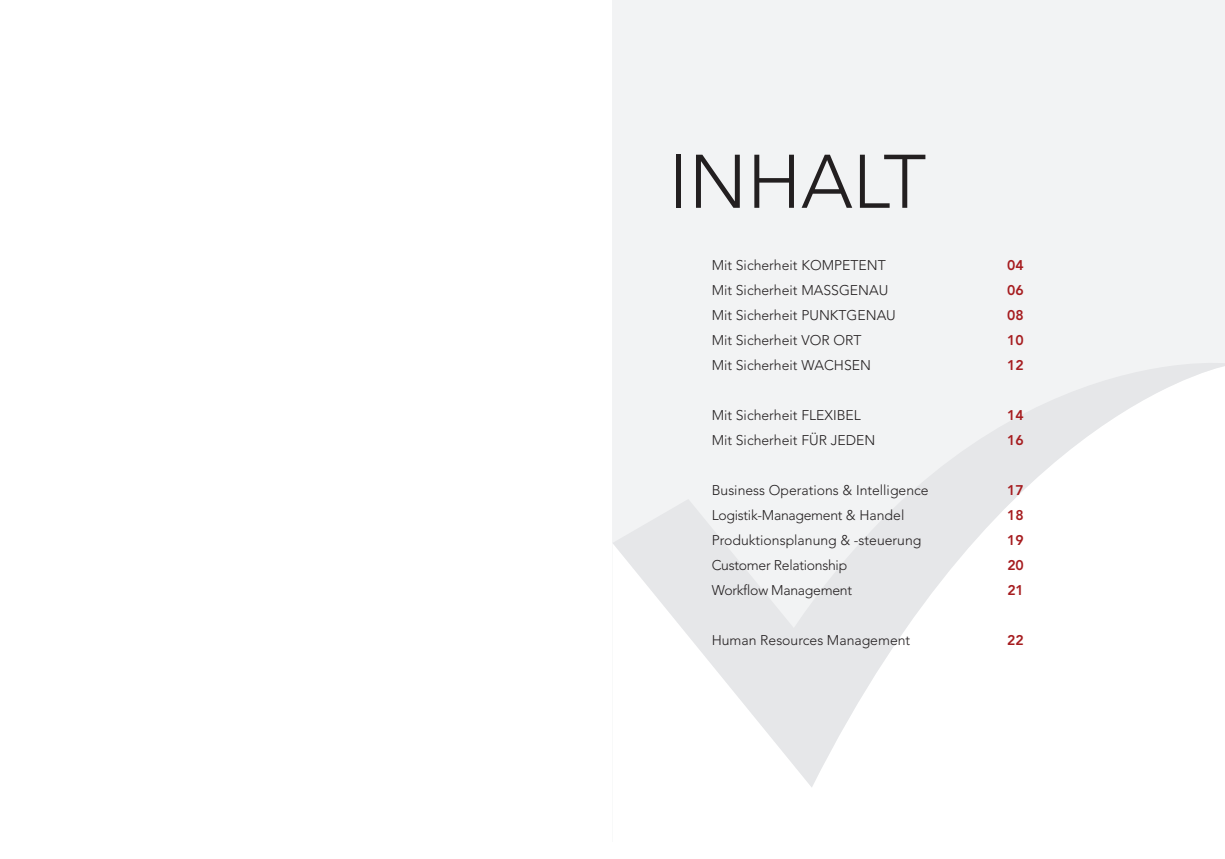
<style>
.page{position:relative;width:1225px;height:859px;background:#fff}
.page>*{position:absolute;margin:0;border:0;box-sizing:border-box;transform-origin:0 0}
.t1{font:300 75px "Avenir LT Pro";color:#231f20}
.t2{font:300 14px "Avenir LT Pro";color:#231f20}
.t3{font:300 14px "Avenir LT Pro";letter-spacing:-.02em;color:#231f20}
.t4{font:800 14px "Avenir LT Pro";color:#a61c1f}
</style>
<div class="page">
<div style="left:612px;top:0;width:613px;height:842px;background:#f2f3f4"></div>
<div style="left:613px;top:787px;width:612px;height:55px;background:#fff"></div>
<svg style="left:613px;top:363px;width:612px;height:424px;fill:#fff"></svg>
<p class="t1" style="left:669px;top:138px;width:259px">INHALT</p>
<p class="t2" style="left:711px;top:257px;width:175px">Mit Sicherheit KOMPETENT</p>
<p class="t4" style="left:1007px;top:257px;width:18px">04</p>
<p class="t2" style="left:711px;top:282px;width:178px">Mit Sicherheit MASSGENAU</p>
<p class="t4" style="left:1007px;top:282px;width:18px">06</p>
<p class="t2" style="left:711px;top:307px;width:186px">Mit Sicherheit PUNKTGENAU</p>
<p class="t4" style="left:1007px;top:307px;width:18px">08</p>
<p class="t2" style="left:711px;top:332px;width:151px">Mit Sicherheit VOR ORT</p>
<p class="t4" style="left:1007px;top:332px;width:18px">10</p>
<p class="t2" style="left:711px;top:357px;width:161px">Mit Sicherheit WACHSEN</p>
<p class="t4" style="left:1007px;top:357px;width:18px">12</p>
<p class="t2" style="left:711px;top:407px;width:151px">Mit Sicherheit FLEXIBEL</p>
<p class="t4" style="left:1007px;top:407px;width:18px">14</p>
<p class="t2" style="left:711px;top:432px;width:165px">Mit Sicherheit FÜR JEDEN</p>
<p class="t4" style="left:1007px;top:432px;width:18px">16</p>
<p class="t2" style="left:711px;top:482px;width:218px">Business Operations &amp; Intelligence</p>
<p class="t4" style="left:1007px;top:482px;width:18px">17</p>
<p class="t3" style="left:711px;top:507px;width:194px">Logistik-Management &amp; Handel</p>
<p class="t4" style="left:1007px;top:507px;width:18px">18</p>
<p class="t2" style="left:711px;top:532px;width:211px">Produktionsplanung &amp; -steuerung</p>
<p class="t4" style="left:1007px;top:532px;width:18px">19</p>
<p class="t3" style="left:711px;top:557px;width:137px">Customer Relationship</p>
<p class="t4" style="left:1007px;top:557px;width:18px">20</p>
<p class="t3" style="left:711px;top:582px;width:142px">Workflow Management</p>
<p class="t4" style="left:1007px;top:582px;width:18px">21</p>
<p class="t2" style="left:711px;top:632px;width:200px">Human Resources Management</p>
<p class="t4" style="left:1007px;top:632px;width:18px">22</p>
</div>
